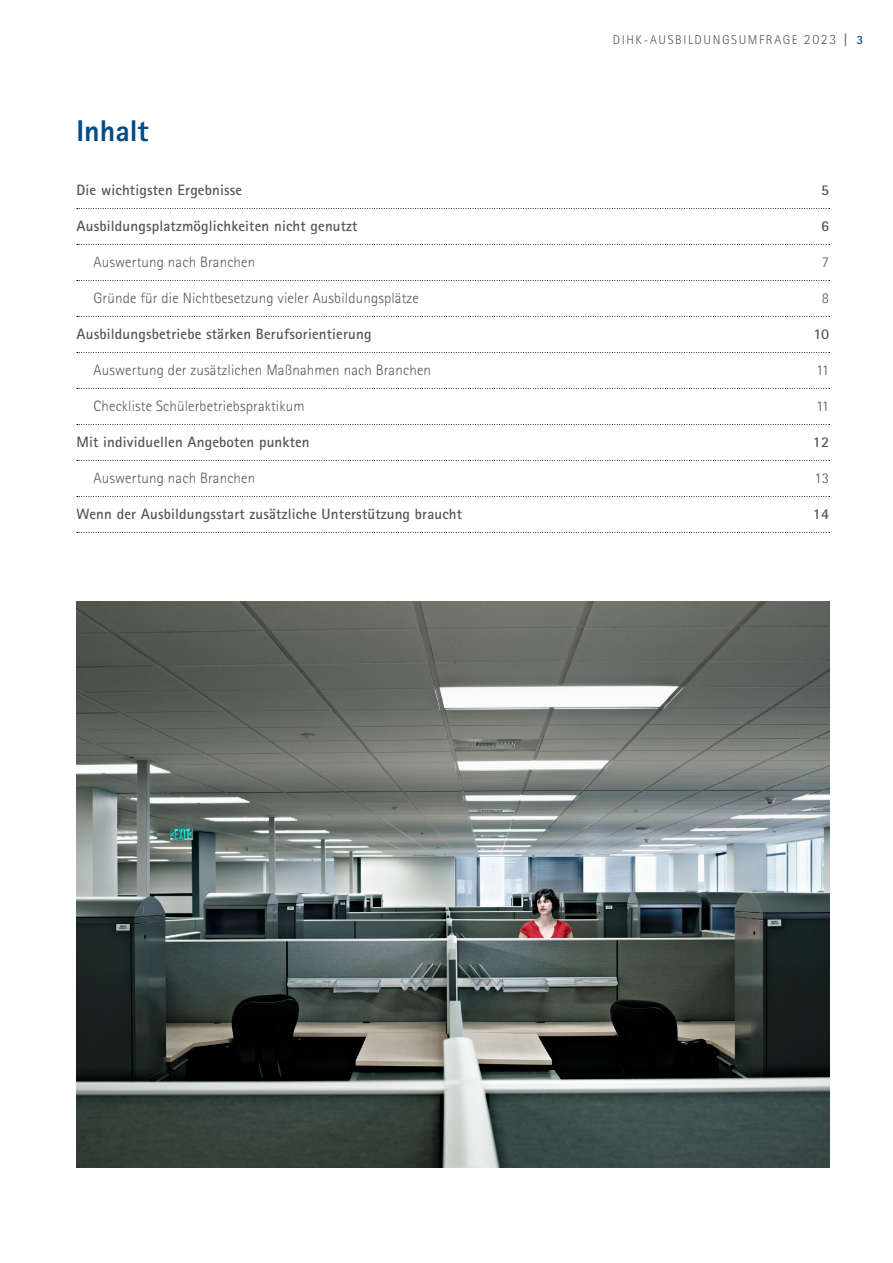
<style>
.page{position:relative;width:893px;height:1263px;background:#fff}
.page>*{position:absolute;margin:0;border:0;box-sizing:border-box;transform-origin:0 0}
.P-Headline_Inhalt{font:800 30px "Agfa Rotis Sans Serif";color:#004b88}
.t1{font:700 15px "Rotis Sans Serif Pro";letter-spacing:.01em;color:#575756}
.t2{font:300 15px "Rotis Sans Serif Pro";letter-spacing:.01em;color:#575756}
.t3{font:300 12.75px "Rotis Sans Serif Pro";letter-spacing:.125em;color:#575756}
.s1{font-size:14.25px}
.s2{font-family:"Frutiger 57";font-weight:400;font-stretch:condensed}
.s3{font-weight:700;color:#004b88}
</style>
<div class="page">
<svg style="left:77px;top:208px;width:753px;height:1px"></svg>
<svg style="left:77px;top:244px;width:753px;height:1px"></svg>
<svg style="left:77px;top:280px;width:753px;height:1px"></svg>
<svg style="left:77px;top:316px;width:753px;height:1px"></svg>
<svg style="left:77px;top:352px;width:753px;height:1px"></svg>
<svg style="left:77px;top:388px;width:753px;height:1px"></svg>
<svg style="left:77px;top:424px;width:753px;height:1px"></svg>
<svg style="left:77px;top:460px;width:753px;height:1px"></svg>
<svg style="left:77px;top:496px;width:753px;height:1px"></svg>
<svg style="left:77px;top:532px;width:753px;height:1px"></svg>
<img style="left:77px;top:602px;width:752px;height:565px">
<p class="P-Headline_Inhalt" style="left:77px;top:112px;width:74px">Inhalt</p>
<p class="t3" style="left:613px;top:32px;width:252px">DIHK-AUSBILDUNGSUMFRAGE <span class="s1">2023</span> <span class="s2">|</span> <span class="s3">3</span></p>
<p class="t1" style="left:77px;top:181px;width:167px">Die wichtigsten Ergebnisse</p>
<p class="t1" style="left:821px;top:181px;width:10px">5</p>
<p class="t1" style="left:77px;top:217px;width:283px">Ausbildungsplatzmöglichkeiten nicht genutzt</p>
<p class="t1" style="left:821px;top:217px;width:10px">6</p>
<p class="t2" style="left:94px;top:254px;width:163px">Auswertung nach Branchen</p>
<p class="t2" style="left:822px;top:254px;width:9px">7</p>
<p class="t2" style="left:94px;top:290px;width:327px">Gründe für die Nichtbesetzung vieler Ausbildungsplätze</p>
<p class="t2" style="left:822px;top:290px;width:9px">8</p>
<p class="t1" style="left:77px;top:325px;width:297px">Ausbildungsbetriebe stärken Berufsorientierung</p>
<p class="t1" style="left:813px;top:325px;width:17px">10</p>
<p class="t2" style="left:94px;top:362px;width:339px">Auswertung der zusätzlichen Maßnahmen nach Branchen</p>
<p class="t2" style="left:816px;top:362px;width:14px">11</p>
<p class="t2" style="left:94px;top:398px;width:212px">Checkliste Schülerbetriebspraktikum</p>
<p class="t2" style="left:816px;top:398px;width:14px">11</p>
<p class="t1" style="left:77px;top:433px;width:235px">Mit individuellen Angeboten punkten</p>
<p class="t1" style="left:813px;top:433px;width:18px">12</p>
<p class="t2" style="left:94px;top:470px;width:163px">Auswertung nach Branchen</p>
<p class="t2" style="left:815px;top:470px;width:16px">13</p>
<p class="t1" style="left:77px;top:505px;width:387px">Wenn der Ausbildungsstart zusätzliche Unterstützung braucht</p>
<p class="t1" style="left:813px;top:505px;width:18px">14</p>
</div>
